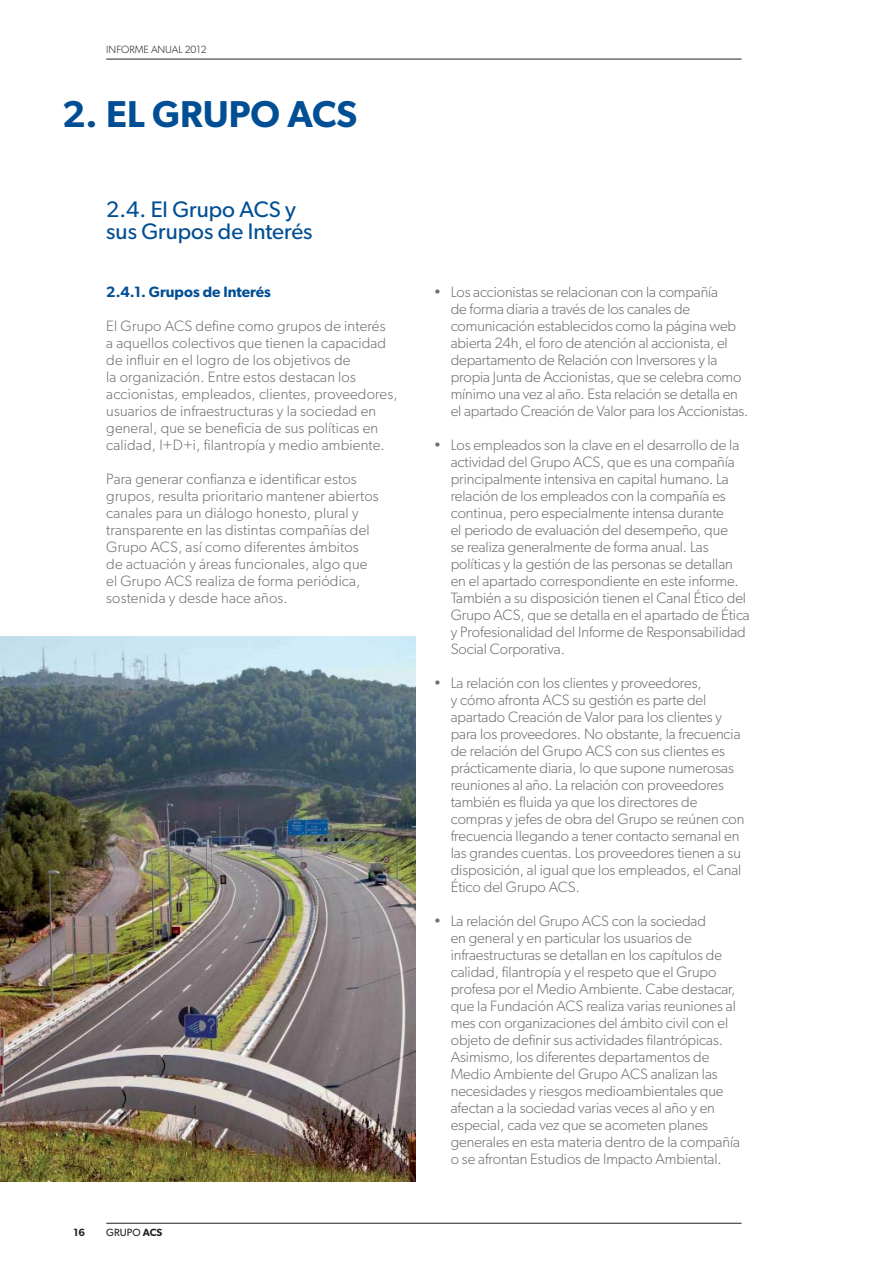
<style>
.page{position:relative;width:893px;height:1263px;background:#fff}
.page>*{position:absolute;margin:0;border:0;box-sizing:border-box;transform-origin:0 0}
.t1{font:600 37.5px "Gibson";color:#004e94}
.t2{font:22.5px/22.5px "Gibson";color:#004e94}
.t3{font:300 15px/17px "Gibson";letter-spacing:-.005em;color:#6d6e70}
.t4{font:600 15px "Gibson";color:#004e94}
.t5{font:300 10.5px "Gibson";color:#231f20}
.t6{font:10.5px "Gibson";color:#231f20}
.t7{font:600 10.5px "Gibson";color:#231f20}
.s1{font-weight:600}
</style>
<div class="page">
<hr style="left:106px;top:1223px;width:636px;height:1px;background:#231f20">
<hr style="left:106px;top:59px;width:636px;height:1px;background:#231f20">
<img style="left:0;top:637px;width:415px;height:544px">
<p class="t5" style="left:106px;top:46px;width:102px">INFORME ANUAL 2012</p>
<h1 class="t1" style="left:62px;top:101px;width:297px">2. EL GRUPO ACS</h1>
<h2 class="t2" style="left:106px;top:201px;width:208px">2.4. El Grupo ACS y sus Grupos de Interés</h2>
<p class="t4" style="left:106px;top:286px;width:166px">2.4.1. Grupos de Interés</p>
<p class="t3" style="left:106px;top:319px;width:293px">El Grupo ACS define como grupos de interés<br>a aquellos colectivos que tienen la capacidad de influir en el logro de los objetivos de<br>la organización. Entre estos destacan los accionistas, empleados, clientes, proveedores, usuarios de infraestructuras y la sociedad en general, que se beneficia de sus políticas en calidad, I+D+i, filantropía y medio ambiente.</p>
<p class="t3" style="left:106px;top:472px;width:274px">Para generar confianza e identificar estos grupos, resulta prioritario mantener abiertos canales para un diálogo honesto, plural y transparente en las distintas compañías del Grupo ACS, así como diferentes ámbitos de actuación y áreas funcionales, algo que el Grupo ACS realiza de forma periódica, sostenida y desde hace años.</p>
<p class="t7" style="left:73px;top:1229px;width:13px">16</p>
<p class="t6" style="left:106px;top:1229px;width:57px">GRUPO <span class="s1">ACS</span></p>
<p class="t3" style="left:451px;top:285px;width:299px;text-indent:-17px">• Los accionistas se relacionan con la compañía<br>de forma diaria a través de los canales de comunicación establecidos como la página web abierta 24h, el foro de atención al accionista, el departamento de Relación con Inversores y la propia Junta de Accionistas, que se celebra como mínimo una vez al año. Esta relación se detalla en el apartado Creación de Valor para los Accionistas.</p>
<p class="t3" style="left:451px;top:438px;width:301px;text-indent:-17px">• Los empleados son la clave en el desarrollo de la actividad del Grupo ACS, que es una compañía principalmente intensiva en capital humano. La relación de los empleados con la compañía es continua, pero especialmente intensa durante<br>el periodo de evaluación del desempeño, que<br>se realiza generalmente de forma anual. Las políticas y la gestión de las personas se detallan en el apartado correspondiente en este informe.<br>También a su disposición tienen el Canal Ético del Grupo ACS, que se detalla en el apartado de Ética y Profesionalidad del Informe de Responsabilidad Social Corporativa.</p>
<p class="t3" style="left:451px;top:676px;width:295px;text-indent:-17px">• La relación con los clientes y proveedores,<br>y cómo afronta ACS su gestión es parte del apartado Creación de Valor para los clientes y para los proveedores. No obstante, la frecuencia de relación del Grupo ACS con sus clientes es prácticamente diaria, lo que supone numerosas reuniones al año. La relación con proveedores también es fluida ya que los directores de compras y jefes de obra del Grupo se reúnen con frecuencia llegando a tener contacto semanal en las grandes cuentas. Los proveedores tienen a su disposición, al igual que los empleados, el Canal Ético del Grupo ACS.</p>
<p class="t3" style="left:451px;top:914px;width:291px;text-indent:-17px">• La relación del Grupo ACS con la sociedad<br>en general y en particular los usuarios de infraestructuras se detallan en los capítulos de calidad, filantropía y el respeto que el Grupo profesa por el Medio Ambiente. Cabe destacar, que la Fundación ACS realiza varias reuniones al mes con organizaciones del ámbito civil con el objeto de definir sus actividades filantrópicas.<br>Asimismo, los diferentes departamentos de Medio Ambiente del Grupo ACS analizan las necesidades y riesgos medioambientales que afectan a la sociedad varias veces al año y en especial, cada vez que se acometen planes generales en esta materia dentro de la compañía o se afrontan Estudios de Impacto Ambiental.</p>
</div>
